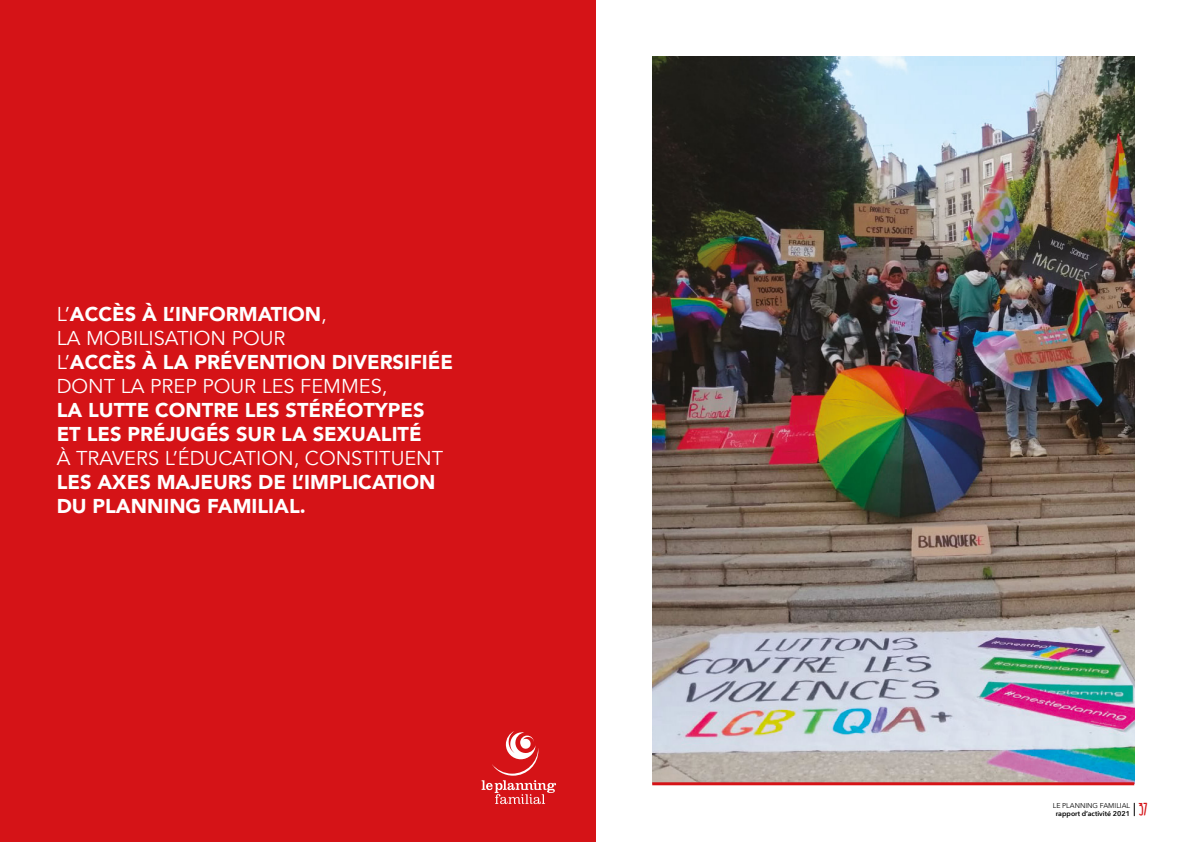
<style>
.page{position:relative;width:1191px;height:842px;background:#fff}
.page>*{position:absolute;margin:0;border:0;box-sizing:border-box;transform-origin:0 0}
.t1{font:900 20px/24px "Avenir";color:#fff}
.t2{font:20px "Avenir";color:#fff}
.t3{font:600 7px/8px "Avenir Next";color:#000}
.s1{font-weight:400}
</style>
<div class="page">
<svg style="left:1133px;top:803px;width:1px;height:13px"></svg>
<div style="left:0;top:0;width:595px;height:842px;background:#d51317"></div>
<svg style="left:481px;top:731px;width:75px;height:73px"></svg>
<img style="left:652px;top:57px;width:482px;height:725px">
<hr style="left:652px;top:782px;width:482px;height:3px;background:#d51317">
<p class="t1" style="left:57px;top:301px;width:398px"><span class="s1">L’</span>ACCÈS À L’INFORMATION<span class="s1">,<br>LA MOBILISATION POUR<br>L’</span>ACCÈS À LA PRÉVENTION DIVERSIFIÉE<br><span class="s1">DONT LA PREP POUR LES FEMMES,</span></p>
<p class="t1" style="left:57px;top:397px;width:369px">LA LUTTE CONTRE LES STÉRÉOTYPES<br>ET LES PRÉJUGÉS SUR LA SEXUALITÉ</p>
<p class="t2" style="left:57px;top:446px;width:388px">À TRAVERS L’ÉDUCATION, CONSTITUENT</p>
<p class="t1" style="left:57px;top:469px;width:380px">LES AXES MAJEURS DE L’IMPLICATION<br>DU PLANNING FAMILIAL.</p>
<p class="t3" style="left:1055px;top:801px;width:93px;text-indent:-3px"><span class="s1">LE PLANNING FAMILIAL </span>rapport d’activité 2021 <sup>37</sup></p>
</div>
